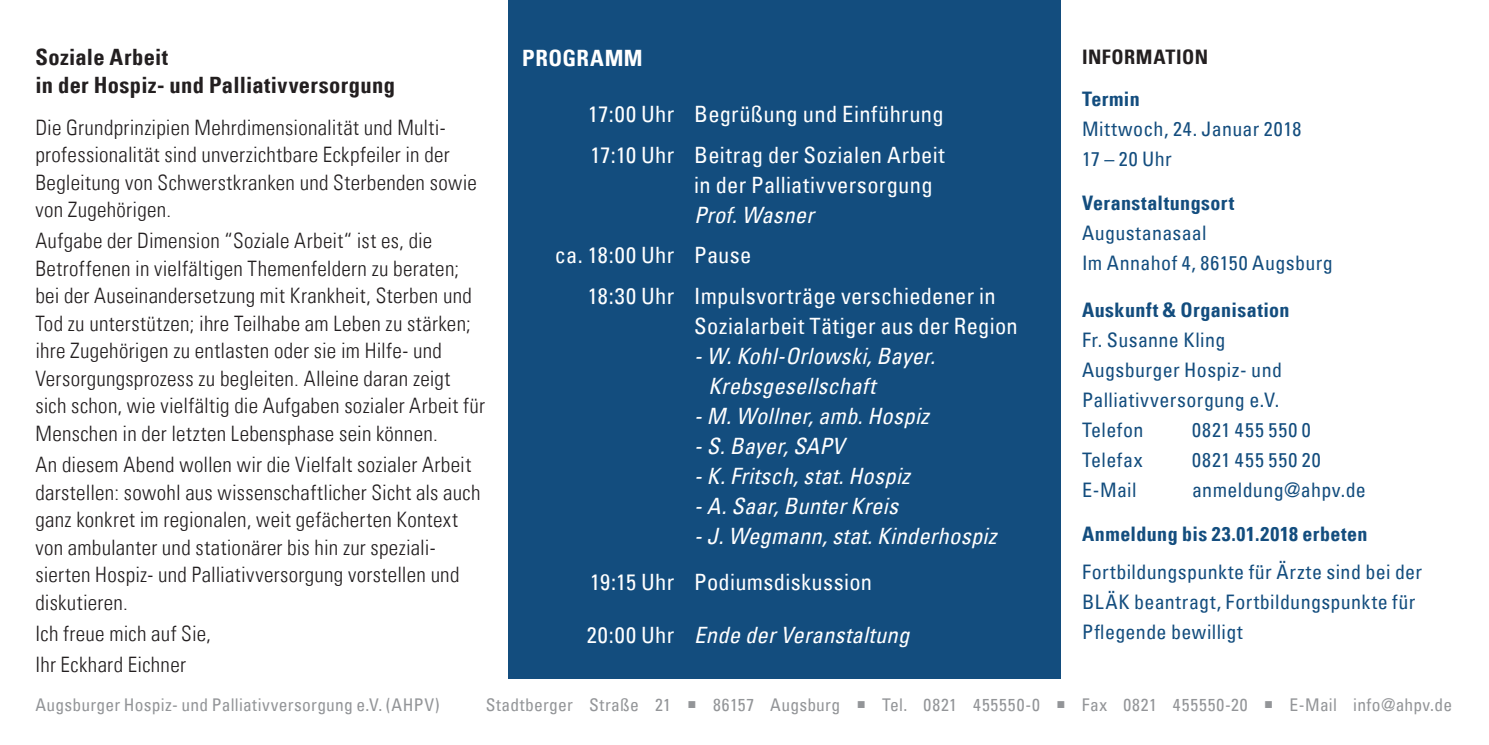
<style>
.page{position:relative;width:1489px;height:745px;background:#fff}
.page>*{position:absolute;margin:0;border:0;box-sizing:border-box;transform-origin:0 0}
.t1{font:condensed 22.5px/30px "Univers Com 57";letter-spacing:.01em;color:#fff}
.t2{font:22.5px/30px "Univers Com 57 Condensed Obl";letter-spacing:.01em;color:#fff}
.t3{font:22.5px/27.5px "Univers Com 67 Bold Cond";letter-spacing:.015em;color:#231f20}
.t4{font:22.5px "Univers Com 67 Bold Cond";letter-spacing:.02em;color:#fff}
.t5{font:21.25px/27.5px "Univers Com 47 Light Cond";letter-spacing:.01em;color:#231f20}
.t6{font:condensed 20px/30px "Univers Com 57";letter-spacing:.02em;color:#134d7e}
.t7{font:20px "Univers Com 67 Bold Cond";letter-spacing:.02em;color:#134d7e}
.t8{font:condensed 20px "Univers Com 57";letter-spacing:.055em;color:#134d7e}
.t9{font:20px "Univers Com 67 Bold Cond";letter-spacing:.025em;color:#231f20}
.t10{font:condensed 17.5px "Univers Com 57";letter-spacing:.02em;color:#939598}
.s1{font-family:"Univers Com 57 Condensed Obl";font-stretch:normal}
</style>
<div class="page">
<div style="left:508px;top:0;width:552px;height:677px;background:#134d7e"></div>
<p class="t3" style="left:35px;top:43px;width:361px">Soziale Arbeit<br>in der Hospiz- und Palliativversorgung</p>
<p class="t5" style="left:35px;top:113px;width:443px">Die Grundprinzipien Mehrdimensionalität und Multi&shy;professionalität sind unverzichtbare Eckpfeiler in der Begleitung von Schwerstkranken und Sterbenden sowie von Zugehörigen.</p>
<p class="t5" style="left:35px;top:227px;width:451px">Aufgabe der Dimension “Soziale Arbeit“ ist es, die Betroffenen in vielfältigen Themenfeldern zu beraten; bei der Auseinandersetzung mit Krankheit, Sterben und Tod zu unterstützen; ihre Teilhabe am Leben zu stärken; ihre Zugehörigen zu entlasten oder sie im Hilfe- und Versorgungsprozess zu begleiten. Alleine daran zeigt sich schon, wie vielfältig die Aufgaben sozialer Arbeit für Menschen in der letzten Lebensphase sein können.</p>
<p class="t5" style="left:35px;top:450px;width:446px">An diesem Abend wollen wir die Vielfalt sozialer Arbeit darstellen: sowohl aus wissenschaftlicher Sicht als auch ganz konkret im regionalen, weit gefächerten Kontext von ambulanter und stationärer bis hin zur speziali&shy;sierten Hospiz- und Palliativversorgung vorstellen und diskutieren.</p>
<p class="t5" style="left:35px;top:619px;width:177px">Ich freue mich auf Sie,</p>
<p class="t5" style="left:35px;top:650px;width:152px">Ihr Eckhard Eichner</p>
<p class="t4" style="left:522px;top:44px;width:122px">PROGRAMM</p>
<p class="t1" style="left:588px;top:99px;width:87px">17:00 Uhr</p>
<p class="t1" style="left:694px;top:99px;width:251px">Begrüßung und Einführung</p>
<p class="t1" style="left:590px;top:139px;width:85px">17:10 Uhr</p>
<p class="t1" style="left:694px;top:139px;width:252px">Beitrag der Sozialen Arbeit in der Palliativversorgung<br><span class="s1">Prof. Wasner</span></p>
<p class="t1" style="left:555px;top:240px;width:121px">ca. 18:00 Uhr</p>
<p class="t1" style="left:694px;top:240px;width:59px">Pause</p>
<p class="t1" style="left:588px;top:280px;width:88px">18:30 Uhr</p>
<p class="t1" style="left:694px;top:280px;width:325px">Impulsvorträge verschiedener in<br>Sozialarbeit Tätiger aus der Region</p>
<p class="t2" style="left:708px;top:340px;width:228px;text-indent:-14px">- W. Kohl-Orlowski, Bayer.<br>Krebsgesellschaft</p>
<p class="t2" style="left:694px;top:400px;width:236px">- M. Wollner, amb. Hospiz</p>
<p class="t2" style="left:694px;top:430px;width:151px">- S. Bayer, SAPV</p>
<p class="t2" style="left:694px;top:460px;width:217px">- K. Fritsch, stat. Hospiz</p>
<p class="t2" style="left:694px;top:490px;width:205px">- A. Saar, Bunter Kreis</p>
<p class="t2" style="left:694px;top:520px;width:304px">- J. Wegmann, stat. Kinderhospiz</p>
<p class="t1" style="left:590px;top:566px;width:86px">19:15 Uhr</p>
<p class="t1" style="left:694px;top:566px;width:179px">Podiumsdiskussion</p>
<p class="t1" style="left:586px;top:619px;width:89px">20:00 Uhr</p>
<p class="t2" style="left:694px;top:619px;width:216px">Ende der Veranstaltung</p>
<p class="t9" style="left:1081px;top:45px;width:128px">INFORMATION</p>
<p class="t7" style="left:1081px;top:86px;width:59px">Termin</p>
<p class="t6" style="left:1081px;top:113px;width:221px">Mittwoch, 24. Januar 2018<br>17 – 20 Uhr</p>
<p class="t7" style="left:1081px;top:191px;width:154px">Veranstaltungsort</p>
<p class="t6" style="left:1081px;top:218px;width:126px">Augustanasaal</p>
<p class="t6" style="left:1081px;top:248px;width:252px">Im Annahof 4, 86150 Augsburg</p>
<p class="t7" style="left:1081px;top:297px;width:209px">Auskunft &amp; Organisation</p>
<p class="t6" style="left:1081px;top:324px;width:145px">Fr. Susanne Kling</p>
<p class="t6" style="left:1081px;top:354px;width:201px">Augsburger Hospiz- und<br>Palliativversorgung e.V.<br>Telefon</p>
<p class="t8" style="left:1191px;top:417px;width:120px">0821 455 550 0</p>
<p class="t6" style="left:1081px;top:444px;width:62px">Telefax</p>
<p class="t8" style="left:1191px;top:447px;width:130px">0821 455 550 20</p>
<p class="t6" style="left:1081px;top:474px;width:56px">E-Mail</p>
<p class="t6" style="left:1191px;top:474px;width:175px">anmeldung@ahpv.de</p>
<p class="t7" style="left:1081px;top:521px;width:287px">Anmeldung bis 23.01.2018 erbeten</p>
<p class="t6" style="left:1081px;top:555px;width:342px">Fortbildungspunkte für Ärzte sind bei der<br>BLÄK beantragt, Fortbildungspunkte für<br>Pflegende bewilligt</p>
<p class="t10" style="left:35px;top:693px;width:406px">Augsburger Hospiz- und Palliativversorgung e.V. (AHPV)</p>
<p class="t10" style="left:485px;top:693px;width:967px">Stadtberger Straße 21 ○ 86157 Augsburg ○ Tel. 0821 455550-0 ○ Fax 0821 455550-20 ○ E-Mail info@ahpv.de</p>
</div>
